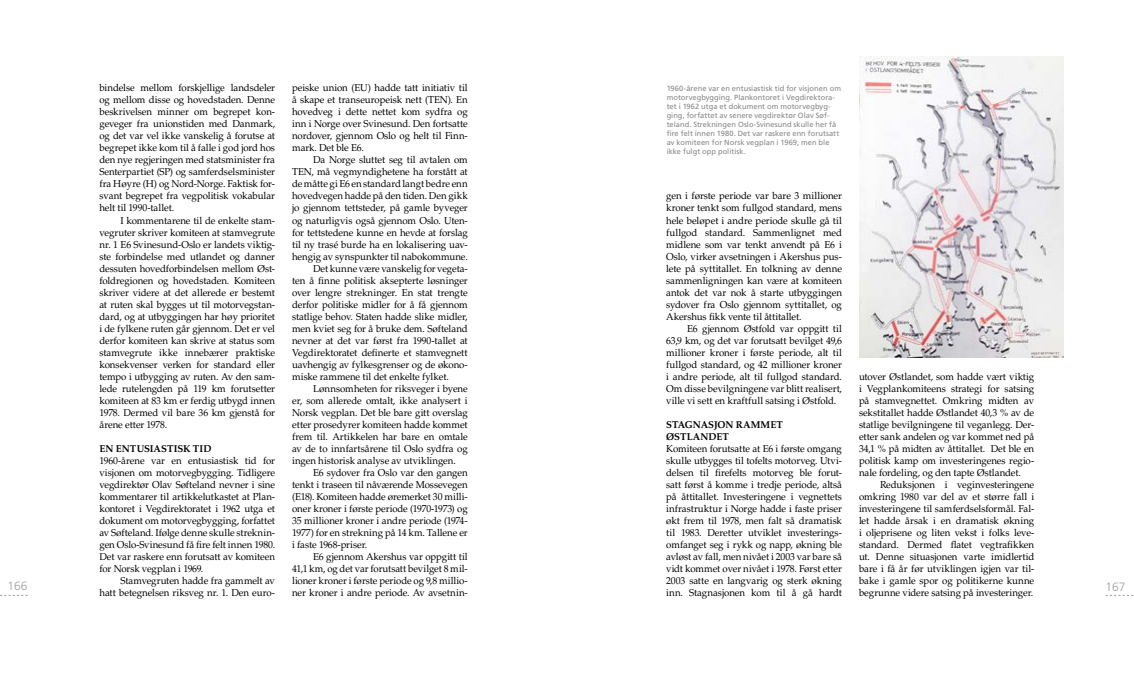
<style>
.page{position:relative;width:1134px;height:681px;background:#fff}
.page>*{position:absolute;margin:0;border:0;box-sizing:border-box;transform-origin:0 0}
.t1{font:300 12px "Frutiger LT Std";color:#9c9e9f}
.t2{font:10px/12px "Palatino LT Std";letter-spacing:-.01em;color:#000;text-align:justify}
.t3{font:700 10px/12px "Palatino LT Std";letter-spacing:.005em;color:#000}
.t4{font:7.5px/9px "Frutiger LT Std";letter-spacing:.005em;color:#87888a}
</style>
<div class="page">
<img style="left:859px;top:57px;width:204px;height:301px">
<p class="t2" style="left:99px;top:82px;width:177px">bindelse mellom forskjellige landsdeler og mellom disse og hovedstaden. Denne beskrivelsen minner om begrepet kon&shy;geveger fra unionstiden med Danmark, og det var vel ikke vanskelig å forutse at begrepet ikke kom til å falle i god jord hos den nye regjeringen med statsminister fra Senterpartiet (SP) og samferdselsminister fra Høyre (H) og Nord-Norge. Faktisk for&shy;svant begrepet fra vegpolitisk vokabular helt til 1990-tallet.</p>
<p class="t2" style="left:99px;top:214px;width:177px;text-indent:21px">I kommentarene til de enkelte stam&shy;vegruter skriver komiteen at stamvegrute nr. 1 E6 Svinesund-Oslo er landets viktig&shy;ste forbindelse med utlandet og danner dessuten hovedforbindelsen mellom Øst&shy;foldregionen og hovedstaden. Komiteen skriver videre at det allerede er bestemt at ruten skal bygges ut til motorvegstan&shy;dard, og at utbyggingen har høy prioritet i de fylkene ruten går gjennom. Det er vel derfor komiteen kan skrive at status som stamvegrute ikke innebærer praktiske konsekvenser verken for standard eller tempo i utbygging av ruten. Av den sam&shy;lede rutelengden på 119 km forutsetter komiteen at 83 km er ferdig utbygd innen 1978. Dermed vil bare 36 km gjenstå for årene etter 1978.</p>
<p class="t3" style="left:99px;top:442px;width:113px">EN ENTUSIASTISK TID</p>
<p class="t2" style="left:99px;top:454px;width:177px">1960-årene var en entusiastisk tid for visjonen om motorvegbygging. Tidligere vegdirektør Olav Søfteland nevner i sine kommentarer til artikkelutkastet at Plan&shy;kontoret i Vegdirektoratet i 1962 utga et dokument om motorvegbygging, forfattet av Søfteland. Ifølge denne skulle streknin&shy;gen Oslo-Svinesund få fire felt innen 1980.<br>Det var raskere enn forutsatt av komiteen for Norsk vegplan i 1969.</p>
<p class="t2" style="left:99px;top:574px;width:177px;text-align:right">Stamvegruten hadde fra gammelt av<br>hatt betegnelsen riksveg nr. 1. Den euro-</p>
<p class="t2" style="left:292px;top:82px;width:177px">peiske union (EU) hadde tatt initiativ til å skape et transeuropeisk nett (TEN). En hovedveg i dette nettet kom sydfra og inn i Norge over Svinesund. Den fortsatte nordover, gjennom Oslo og helt til Finn&shy;mark. Det ble E6.</p>
<p class="t2" style="left:313px;top:154px;width:156px">Da Norge sluttet seg til avtalen om</p>
<p class="t2" style="left:292px;top:166px;width:177px">TEN, må vegmyndighetene ha forstått at</p>
<p class="t2" style="left:292px;top:178px;width:177px">de måtte gi E6 en standard langt bedre enn</p>
<p class="t2" style="left:292px;top:190px;width:177px">hovedvegen hadde på den tiden. Den gikk</p>
<p class="t2" style="left:292px;top:202px;width:177px">jo gjennom tettsteder, på gamle byveger</p>
<p class="t2" style="left:292px;top:214px;width:177px">og naturligvis også gjennom Oslo. Uten-</p>
<p class="t2" style="left:292px;top:226px;width:177px">for tettstedene kunne en hevde at forslag</p>
<p class="t2" style="left:292px;top:238px;width:177px">til ny trasé burde ha en lokalisering uav-</p>
<p class="t2" style="left:292px;top:250px;width:177px">hengig av synspunkter til nabokommune.</p>
<p class="t2" style="left:313px;top:262px;width:156px">Det kunne være vanskelig for vegeta-</p>
<p class="t2" style="left:292px;top:274px;width:177px">ten å finne politisk aksepterte løsninger</p>
<p class="t2" style="left:292px;top:286px;width:177px">over lengre strekninger. En stat trengte</p>
<p class="t2" style="left:292px;top:298px;width:177px">derfor politiske midler for å få gjennom</p>
<p class="t2" style="left:292px;top:310px;width:177px">statlige behov. Staten hadde slike midler,</p>
<p class="t2" style="left:292px;top:322px;width:177px">men kviet seg for å bruke dem. Søfteland</p>
<p class="t2" style="left:292px;top:334px;width:177px">nevner at det var først fra 1990-tallet at</p>
<p class="t2" style="left:292px;top:346px;width:177px">Vegdirektoratet definerte et stamvegnett</p>
<p class="t2" style="left:292px;top:358px;width:177px">uavhengig av fylkesgrenser og de økono-</p>
<p class="t2" style="left:292px;top:370px;width:158px">miske rammene til det enkelte fylket.</p>
<p class="t2" style="left:313px;top:382px;width:156px">Lønnsomheten for riksveger i byene</p>
<p class="t2" style="left:292px;top:394px;width:177px">er, som allerede omtalt, ikke analysert i</p>
<p class="t2" style="left:292px;top:406px;width:177px">Norsk vegplan. Det ble bare gitt overslag</p>
<p class="t2" style="left:292px;top:418px;width:177px">etter prosedyrer komiteen hadde kommet</p>
<p class="t2" style="left:292px;top:430px;width:177px">frem til. Artikkelen har bare en omtale</p>
<p class="t2" style="left:292px;top:442px;width:177px">av de to innfartsårene til Oslo sydfra og</p>
<p class="t2" style="left:292px;top:454px;width:165px">ingen historisk analyse av utviklingen.</p>
<p class="t2" style="left:313px;top:466px;width:156px">E6 sydover fra Oslo var den gangen</p>
<p class="t2" style="left:292px;top:478px;width:177px">tenkt i traseen til nåværende Mossevegen</p>
<p class="t2" style="left:292px;top:490px;width:177px">(E18). Komiteen hadde øremerket 30 milli-</p>
<p class="t2" style="left:292px;top:502px;width:177px">oner kroner i første periode (1970-1973) og</p>
<p class="t2" style="left:292px;top:514px;width:177px">35 millioner kroner i andre periode (1974-</p>
<p class="t2" style="left:292px;top:526px;width:177px">1977) for en strekning på 14 km. Tallene er</p>
<p class="t2" style="left:292px;top:538px;width:77px">i faste 1968-priser.</p>
<p class="t2" style="left:313px;top:550px;width:156px">E6 gjennom Akershus var oppgitt til</p>
<p class="t2" style="left:292px;top:562px;width:177px">41,1 km, og det var forutsatt bevilget 8 mil-</p>
<p class="t2" style="left:292px;top:574px;width:177px">lioner kroner i første periode og 9,8 millio-</p>
<p class="t2" style="left:292px;top:586px;width:177px">ner kroner i andre periode. Av avsetnin-</p>
<p class="t4" style="left:667px;top:84px;width:176px">1960-årene var en entusiastisk tid for visjonen om motorvegbygging. Plankontoret i Vegdirektora&shy;tet i 1962 utga et dokument om motorvegbyg&shy;ging, forfattet av senere vegdirektør Olav Søf&shy;teland. Strekningen Oslo-Svinesund skulle her få fire felt innen 1980. Det var raskere enn forutsatt av komiteen for Norsk vegplan i 1969, men ble ikke fulgt opp politisk.</p>
<p class="t2" style="left:666px;top:190px;width:177px">gen i første periode var bare 3 millioner kroner tenkt som fullgod standard, mens hele beløpet i andre periode skulle gå til fullgod standard. Sammenlignet med midlene som var tenkt anvendt på E6 i Oslo, virker avsetningen i Akershus pus&shy;lete på syttitallet. En tolkning av denne sammenligningen kan være at komiteen antok det var nok å starte utbyggingen sydover fra Oslo gjennom syttitallet, og Akershus fikk vente til åttitallet.</p>
<p class="t2" style="left:666px;top:322px;width:177px;text-indent:21px">E6 gjennom Østfold var oppgitt til 63,9 km, og det var forutsatt bevilget 49,6 millioner kroner i første periode, alt til fullgod standard, og 42 millioner kroner i andre periode, alt til fullgod standard.<br>Om disse bevilgningene var blitt realisert, ville vi sett en kraftfull satsing i Østfold.</p>
<p class="t3" style="left:666px;top:418px;width:118px">STAGNASJON RAMMET<br>ØSTLANDET</p>
<p class="t2" style="left:666px;top:442px;width:177px">Komiteen forutsatte at E6 i første omgang skulle utbygges til tofelts motorveg. Utvi&shy;delsen til firefelts motorveg ble forut&shy;satt først å komme i tredje periode, altså på åttitallet. Investeringene i vegnettets infrastruktur i Norge hadde i faste priser økt frem til 1978, men falt så dramatisk til 1983. Deretter utviklet investerings&shy;omfanget seg i rykk og napp, økning ble avløst av fall, men nivået i 2003 var bare så vidt kommet over nivået i 1978. Først etter 2003 satte en langvarig og sterk økning inn. Stagnasjonen kom til å gå hardt</p>
<p class="t2" style="left:859px;top:370px;width:177px">utover Østlandet, som hadde vært viktig i Vegplankomiteens strategi for satsing på stamvegnettet. Omkring midten av sekstitallet hadde Østlandet 40,3 % av de statlige bevilgningene til veganlegg. Der&shy;etter sank andelen og var kommet ned på 34,1 % på midten av åttitallet. Det ble en politisk kamp om investeringenes regio&shy;nale fordeling, og den tapte Østlandet.</p>
<p class="t2" style="left:859px;top:478px;width:177px;text-indent:21px">Reduksjonen i veginvesteringene omkring 1980 var del av et større fall i investeringene til samferdselsformål. Fal&shy;let hadde årsak i en dramatisk økning i oljeprisene og liten vekst i folks leve&shy;standard. Dermed flatet vegtrafikken ut. Denne situasjonen varte imidlertid bare i få år før utviklingen igjen var til&shy;bake i gamle spor og politikerne kunne begrunne videre satsing på investeringer.</p>
<p class="t1" style="left:8px;top:579px;width:22px">166</p>
<p class="t1" style="left:1106px;top:579px;width:22px">167</p>
</div>
